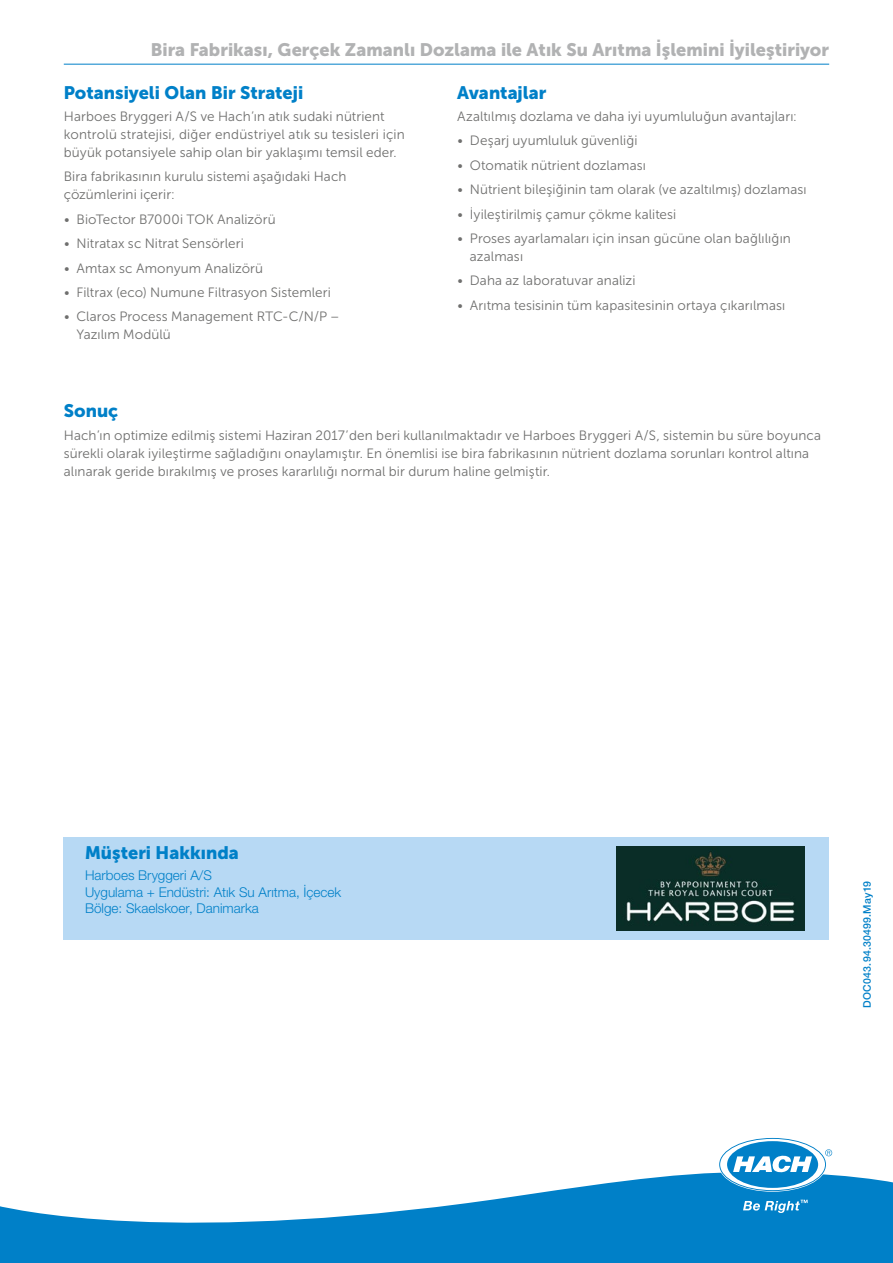
<style>
.page{position:relative;width:893px;height:1263px;background:#fff}
.page>*{position:absolute;margin:0;border:0;box-sizing:border-box;transform-origin:0 0}
.t1{font:18px "Museo Sans Cyrl 900";letter-spacing:.005em;color:#b1b2b3}
.t2{font:18px "Museo Sans Cyrl 900";letter-spacing:.005em;color:#0080c8}
.t3{font:13.5px/18px "Museo Sans Cyrl 300";letter-spacing:.01em;color:#6f6f6e}
.t4{font:300 13.5px/16.5px "Helvetica Neue LTW1 G";color:#0080c8}
.t5{font:500 10.5px "Helvetica Neue LTW1 G";letter-spacing:.025em;color:#0080c8}
</style>
<div class="page">
<hr style="left:64px;top:64px;width:765px;height:1px;background:#0080c8">
<svg style="left:0;top:1172px;width:893px;height:91px;fill:#0080c8"></svg>
<svg style="left:720px;top:1139px;width:112px;height:51px"></svg>
<svg style="left:743px;top:1200px;width:65px;height:13px"></svg>
<div style="left:64px;top:837px;width:765px;height:102px;background:#b7d9f4"></div>
<img style="left:617px;top:846px;width:187px;height:84px">
<h1 class="t1" style="left:151px;top:39px;width:680px">Bira Fabrikası, Gerçek Zamanlı Dozlama ile Atık Su Arıtma İşlemini İyileştiriyor</h1>
<h1 class="t2" style="left:64px;top:82px;width:241px">Potansiyeli Olan Bir Strateji</h1>
<p class="t3" style="left:64px;top:108px;width:343px">Harboes Bryggeri A/S ve Hach’ın atık sudaki nütrient kontrolü stratejisi, diğer endüstriyel atık su tesisleri için büyük potansiyele sahip olan bir yaklaşımı temsil eder.</p>
<p class="t3" style="left:64px;top:168px;width:284px">Bira fabrikasının kurulu sistemi aşağıdaki Hach çözümlerini içerir:</p>
<p class="t3" style="left:64px;top:210px;width:213px">• BioTector B7000i TOK Analizörü</p>
<p class="t3" style="left:64px;top:235px;width:182px">• Nitratax sc Nitrat Sensörleri</p>
<p class="t3" style="left:64px;top:259px;width:201px">• Amtax sc Amonyum Analizörü</p>
<p class="t3" style="left:64px;top:283px;width:269px">• Filtrax (eco) Numune Filtrasyon Sistemleri</p>
<p class="t3" style="left:77px;top:308px;width:264px;text-indent:-13px">• Claros Process Management RTC-C/N/P –<br>Yazılım Modülü</p>
<h1 class="t2" style="left:457px;top:82px;width:91px">Avantajlar</h1>
<p class="t3" style="left:457px;top:108px;width:341px">Azaltılmış dozlama ve daha iyi uyumluluğun avantajları:</p>
<p class="t3" style="left:457px;top:132px;width:182px">• Deşarj uyumluluk güvenliği</p>
<p class="t3" style="left:457px;top:156px;width:190px">• Otomatik nütrient dozlaması</p>
<p class="t3" style="left:457px;top:181px;width:351px">• Nütrient bileşiğinin tam olarak (ve azaltılmış) dozlaması</p>
<p class="t3" style="left:457px;top:205px;width:221px">• İyileştirilmiş çamur çökme kalitesi</p>
<p class="t3" style="left:470px;top:229px;width:323px;text-indent:-13px">• Proses ayarlamaları için insan gücüne olan bağlılığın azalması</p>
<p class="t3" style="left:457px;top:272px;width:180px">• Daha az laboratuvar analizi</p>
<p class="t3" style="left:457px;top:296px;width:330px">• Arıtma tesisinin tüm kapasitesinin ortaya çıkarılması</p>
<h1 class="t2" style="left:64px;top:401px;width:56px">Sonuç</h1>
<p class="t3" style="left:64px;top:426px;width:759px">Hach’ın optimize edilmiş sistemi Haziran 2017’den beri kullanılmaktadır ve Harboes Bryggeri A/S, sistemin bu süre boyunca sürekli olarak iyileştirme sağladığını onaylamıştır. En önemlisi ise bira fabrikasının nütrient dozlama sorunları kontrol altına alınarak geride bırakılmış ve proses kararlılığı normal bir durum haline gelmiştir.</p>
<h1 class="t2" style="left:85px;top:843px;width:155px">Müşteri Hakkında</h1>
<p class="t4" style="left:85px;top:867px;width:258px">Harboes Bryggeri A/S<br>Uygulama + Endüstri: Atık Su Arıtma, İçecek<br>Bölge: Skaelskoer, Danimarka</p>
<p class="t5" style="left:861px;top:1008px;width:128px;rotate:-90deg">DOC043.94.30499.May19</p>
</div>
